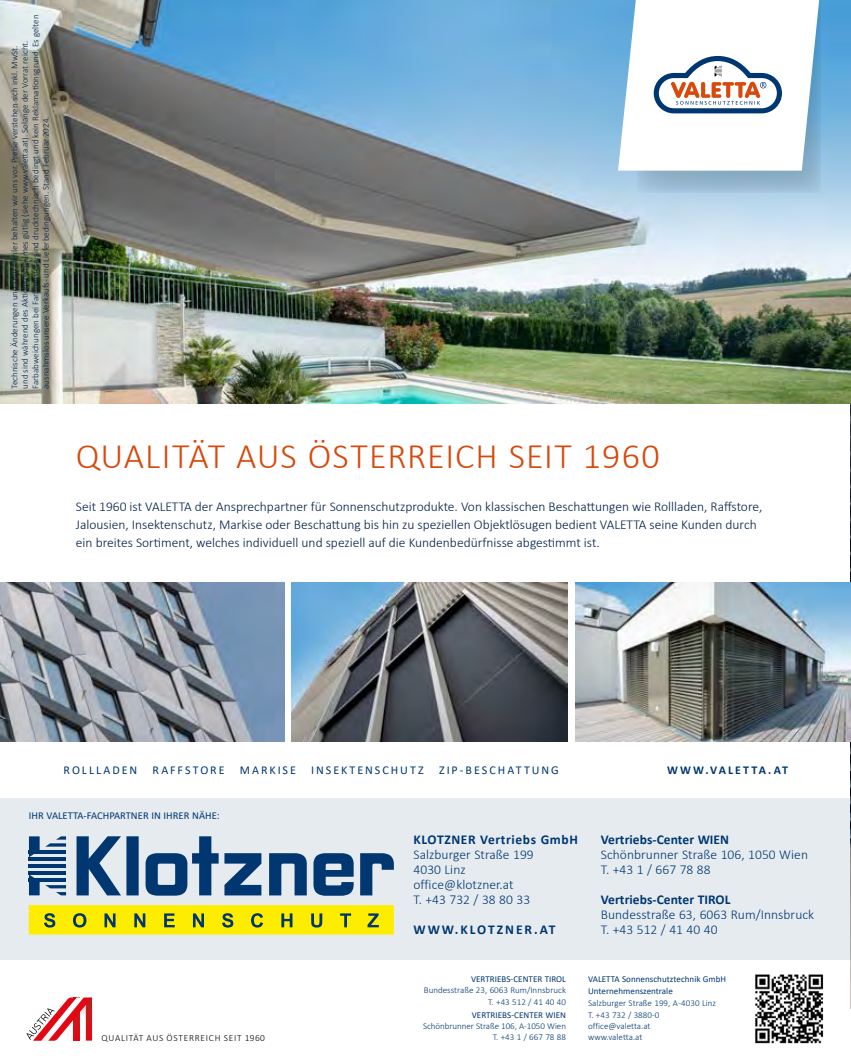
<style>
.page{position:relative;width:851px;height:1063px;background:#fff}
.page>*{position:absolute;margin:0;border:0;box-sizing:border-box;transform-origin:0 0}
.t1{font:300 36px "Calibri";letter-spacing:.025em;color:#d7490c}
.t2{font:300 13.5px/18px "Calibri";color:#001f47}
.t3{font:300 13.5px/15px "Calibri";letter-spacing:.005em;color:#003770}
.t4{font:700 13.5px "Calibri";letter-spacing:.005em;color:#003770}
.t5{font:700 13.5px "Calibri";letter-spacing:.045em;color:#003770}
.t6{font:700 13.5px "Calibri";letter-spacing:.145em;color:#003770}
.t7{font:12px "Calibri";letter-spacing:.165em;color:#003770}
.t8{font:700 12px "Calibri";letter-spacing:.165em;color:#003770}
.t9{font:10.5px "Calibri";letter-spacing:.005em;color:#003770}
.t10{font:300 9.45px "Calibri";letter-spacing:.08em;color:#000}
.t11{font:300 9px/10.5px "Calibri";color:#001f47}
.t12{font:300 9px/11.6px "Calibri";letter-spacing:.005em;color:#003770;text-align:right}
.t13{font:9px/12px "Calibri";letter-spacing:.005em;color:#003770}
</style>
<div class="page">
<img style="left:850px;top:0;width:1px;height:1008px">
<img style="left:0;top:0;width:850px;height:404px">
<img style="left:291px;top:583px;width:276px;height:159px">
<img style="left:575px;top:583px;width:275px;height:159px">
<img style="left:0;top:583px;width:284px;height:159px">
<svg style="left:637px;top:0;width:184px;height:193px;background:#91b6cf"></svg>
<svg style="left:618px;top:0;width:201px;height:171px"></svg>
<svg style="left:27px;top:998px;width:65px;height:43px"></svg>
<img style="left:755px;top:974px;width:69px;height:70px">
<div style="left:0;top:798px;width:850px;height:162px;background:#e6ebf0"></div>
<svg style="left:76px;top:836px;width:45px;height:59px"></svg>
<div style="left:126px;top:836px;width:13px;height:59px;background:#003770"></div>
<svg style="left:145px;top:836px;width:73px;height:60px"></svg>
<svg style="left:224px;top:853px;width:37px;height:42px"></svg>
<svg style="left:269px;top:853px;width:38px;height:42px"></svg>
<svg style="left:360px;top:853px;width:34px;height:42px"></svg>
<svg style="left:313px;top:853px;width:41px;height:43px"></svg>
<div style="left:29px;top:905px;width:365px;height:30px;background:#ffed00"></div>
<svg style="left:29px;top:836px;width:37px;height:21px"></svg>
<svg style="left:29px;top:874px;width:37px;height:21px"></svg>
<hr style="left:29px;top:857px;width:37px;height:4px;background:#003770">
<hr style="left:29px;top:871px;width:37px;height:3px;background:#003770">
<hr style="left:29px;top:850px;width:37px;height:4px;background:#003770">
<hr style="left:29px;top:878px;width:37px;height:3px;background:#003770">
<hr style="left:29px;top:864px;width:37px;height:4px;background:#003770">
<svg style="left:44px;top:913px;width:335px;height:15px"></svg>
<p class="t11" style="left:9px;top:389px;width:376px;rotate:-90deg">Technische Änderungen und Druckfehler behalten wir uns vor. Preise verstehen sich inkl. MwSt.<br>und sind während des Aktionszeitraumes gütlig (siehe www.valetta.at). Solange der Vorrat reicht.<br>Farbabweichungen bei Farbmustern sind drucktechnisch bedingt und kein Reklamationsgrund. Es gelten ausnahmslos unsere Verkaufs- und Lieferbedingungen. Stand Februar 2024.</p>
<h1 class="t1" style="left:76px;top:434px;width:585px">QUALITÄT AUS ÖSTERREICH SEIT 1960</h1>
<p class="t2" style="left:76px;top:497px;width:688px">Seit 1960 ist VALETTA der Ansprechpartner für Sonnenschutzprodukte. Von klassischen Beschattungen wie Rollladen, Raffstore,<br>Jalousien, Insektenschutz, Markise oder Beschattung bis hin zu speziellen Objektlösugen bedient VALETTA seine Kunden durch ein breites Sortiment, welches individuell und speziell auf die Kundenbedürfnisse abgestimmt ist.</p>
<h3 class="t7" style="left:64px;top:762px;width:75px">ROLLLADEN</h3>
<h3 class="t7" style="left:152px;top:762px;width:73px">RAFFSTORE</h3>
<h3 class="t7" style="left:240px;top:762px;width:58px">MARKISE</h3>
<h3 class="t7" style="left:311px;top:762px;width:114px">INSEKTENSCHUTZ</h3>
<h3 class="t7" style="left:439px;top:762px;width:121px">ZIP-BESCHATTUNG</h3>
<h3 class="t8" style="left:667px;top:762px;width:123px">WWW.VALETTA.AT</h3>
<p class="t9" style="left:29px;top:808px;width:192px">IHR VALETTA-FACHPARTNER IN IHRER NÄHE:</p>
<p class="t10" style="left:102px;top:1032px;width:165px">QUALITÄT AUS ÖSTERREICH SEIT 1960</p>
<h2 class="t5" style="left:413px;top:830px;width:166px">KLOTZNER Vertriebs GmbH</h2>
<h2 class="t3" style="left:413px;top:847px;width:122px">Salzburger Straße 199<br>4030 Linz office@klotzner.at<br>T. +43 732 / 38 80 33</h2>
<h2 class="t6" style="left:413px;top:920px;width:143px">WWW.KLOTZNER.AT</h2>
<h2 class="t4" style="left:600px;top:830px;width:130px">Vertriebs-Center WIEN</h2>
<h2 class="t3" style="left:600px;top:847px;width:209px">Schönbrunner Straße 106, 1050 Wien<br>T. +43 1 / 667 78 88</h2>
<h2 class="t4" style="left:600px;top:890px;width:131px">Vertriebs-Center TIROL</h2>
<h2 class="t3" style="left:600px;top:907px;width:215px">Bundesstraße 63, 6063 Rum/Innsbruck<br>T. +43 512 / 41 40 40</h2>
<p class="t13" style="left:471px;top:973px;width:96px">VERTRIEBS-CENTER TIROL</p>
<p class="t12" style="left:424px;top:985px;width:144px">Bundesstraße 23, 6063 Rum/Innsbruck<br>T. +43 512 / 41 40 40</p>
<p class="t13" style="left:471px;top:1008px;width:96px">VERTRIEBS-CENTER WIEN</p>
<p class="t12" style="left:423px;top:1020px;width:144px">Schönbrunner Straße 106, A-1050 Wien<br>T. +43 1 / 667 78 88</p>
<p class="t13" style="left:588px;top:972px;width:140px">VALETTA Sonnenschutztechnik GmbH<br>Unternehmenszentrale</p>
<p class="t12" style="left:588px;top:997px;width:130px;text-align:left">Salzburger Straße 199, A -4030 Linz<br>T. +43 732 / 3880-0 office@valetta.at<br>www.valetta.at</p>
</div>
